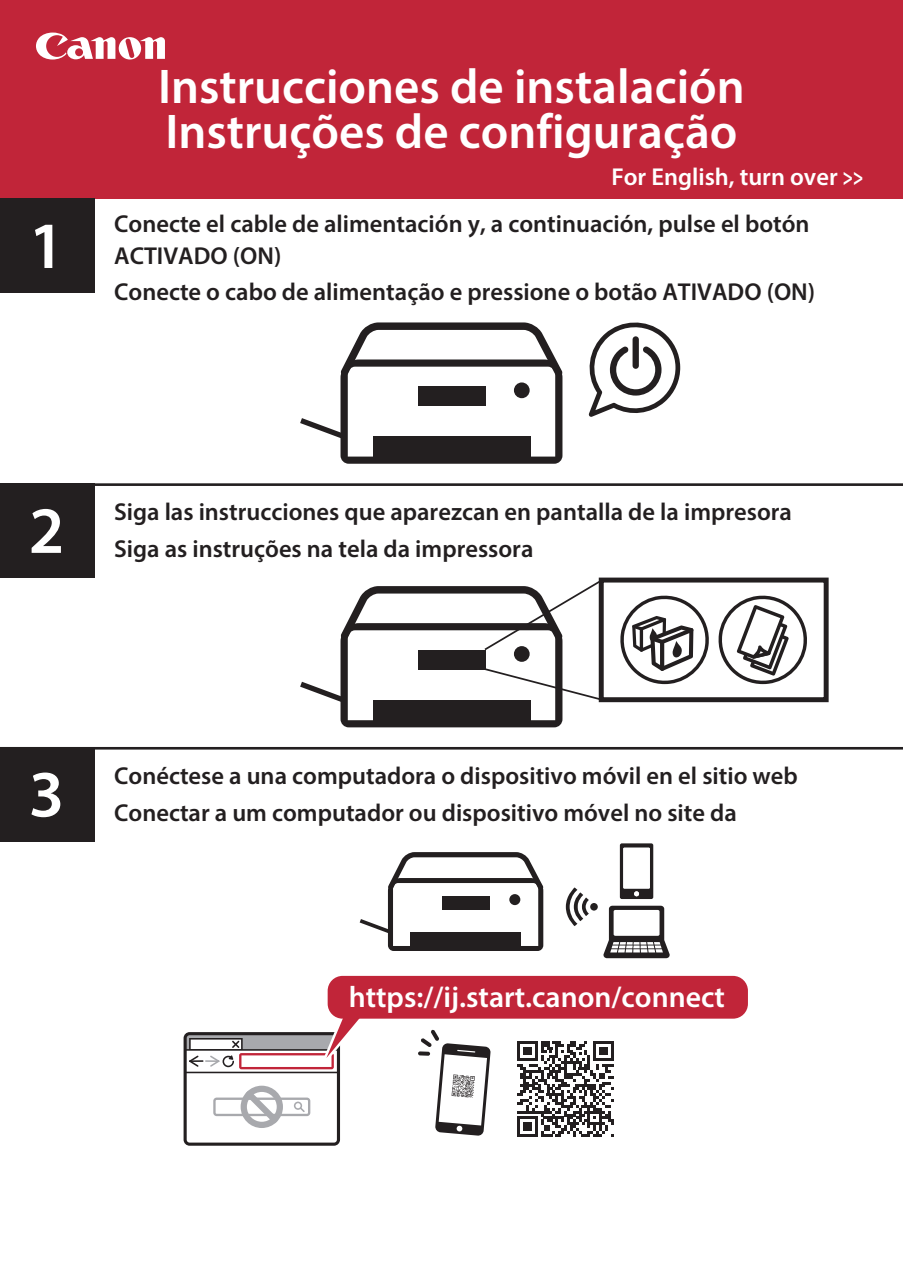
<style>
.page{position:relative;width:903px;height:1275px;background:#fff}
.page>*{position:absolute;margin:0;border:0;box-sizing:border-box;transform-origin:0 0}
.t1{font:600 66.5px "Myriad Pro";color:#fff}
.t2{font:600 49px/45.5px "Myriad Pro";color:#fff}
.t3{font:600 29.75px "Myriad Pro";color:#fff}
.t4{font:600 24.5px/36.4px "Myriad Pro";color:#231f20}
.t5{font:600 24.5px "Myriad Pro";color:#fff}
.s1{font-weight:700}
</style>
<div class="page">
<svg style="left:359px;top:852px;width:184px;height:99px"></svg>
<div style="left:0;top:0;width:903px;height:198px;background:#c12539"></div>
<div style="left:0;top:198px;width:94px;height:95px;background:#231f20"></div>
<div style="left:0;top:483px;width:94px;height:95px;background:#231f20"></div>
<div style="left:0;top:747px;width:94px;height:94px;background:#231f20"></div>
<svg style="left:36px;top:33px;width:129px;height:27px"></svg>
<svg style="left:588px;top:322px;width:92px;height:95px"></svg>
<div style="left:632px;top:336px;width:7px;height:33px;background:#231f20;border-radius:3px"></div>
<svg style="left:300px;top:578px;width:304px;height:149px"></svg>
<div style="left:599px;top:578px;width:229px;height:124px;border:5px solid #231f20"></div>
<svg style="left:620px;top:595px;width:89px;height:89px"></svg>
<svg style="left:718px;top:595px;width:89px;height:89px"></svg>
<svg style="left:566px;top:887px;width:23px;height:39px"></svg>
<div style="left:590px;top:903px;width:8px;height:8px;background:#231f20;border-radius:50%"></div>
<svg style="left:603px;top:906px;width:67px;height:52px"></svg>
<div style="left:614px;top:910px;width:45px;height:26px;background:#fff;border-radius:2px"></div>
<svg style="left:620px;top:843px;width:33px;height:56px"></svg>
<svg style="left:184px;top:996px;width:175px;height:150px"></svg>
<div style="left:328px;top:976px;width:420px;height:43px;background:#c12539;border-radius:15px"></div>
<svg style="left:300px;top:322px;width:263px;height:142px"></svg>
<hr style="left:0;top:483px;width:903px;height:3px;background:#231f20">
<hr style="left:0;top:747px;width:903px;height:3px;background:#231f20">
<svg style="left:517px;top:1041px;width:96px;height:96px"></svg>
<svg style="left:418px;top:1029px;width:73px;height:107px"></svg>
<h1 class="t1" style="left:29px;top:203px;width:37px">1</h1>
<h2 class="t2" style="left:158px;top:62px;width:588px">Instrucciones de instalación<br>Instruções de configuração</h2>
<p class="t5" style="left:611px;top:161px;width:253px">For English, turn over <span class="s1">&gt;&gt;</span></p>
<p class="t4" style="left:114px;top:208px;width:697px;line-height:31.5px">Conecte el cable de alimentación y, a continuación, pulse el botón<br>ACTIVADO (ON)</p>
<p class="t4" style="left:114px;top:273px;width:702px">Conecte o cabo de alimentação e pressione o botão ATIVADO (ON)</p>
<h1 class="t1" style="left:29px;top:488px;width:37px">2</h1>
<p class="t4" style="left:114px;top:493px;width:679px">Siga las instrucciones que aparezcan en pantalla de la impresora<br>Siga as instruções na tela da impressora</p>
<h1 class="t1" style="left:29px;top:752px;width:37px">3</h1>
<p class="t4" style="left:114px;top:757px;width:685px">Conéctese a una computadora o dispositivo móvil en el sitio web<br>Conectar a um computador ou dispositivo móvel no site da</p>
<p class="t3" style="left:349px;top:978px;width:378px">https://ij.start.canon/connect</p>
</div>
